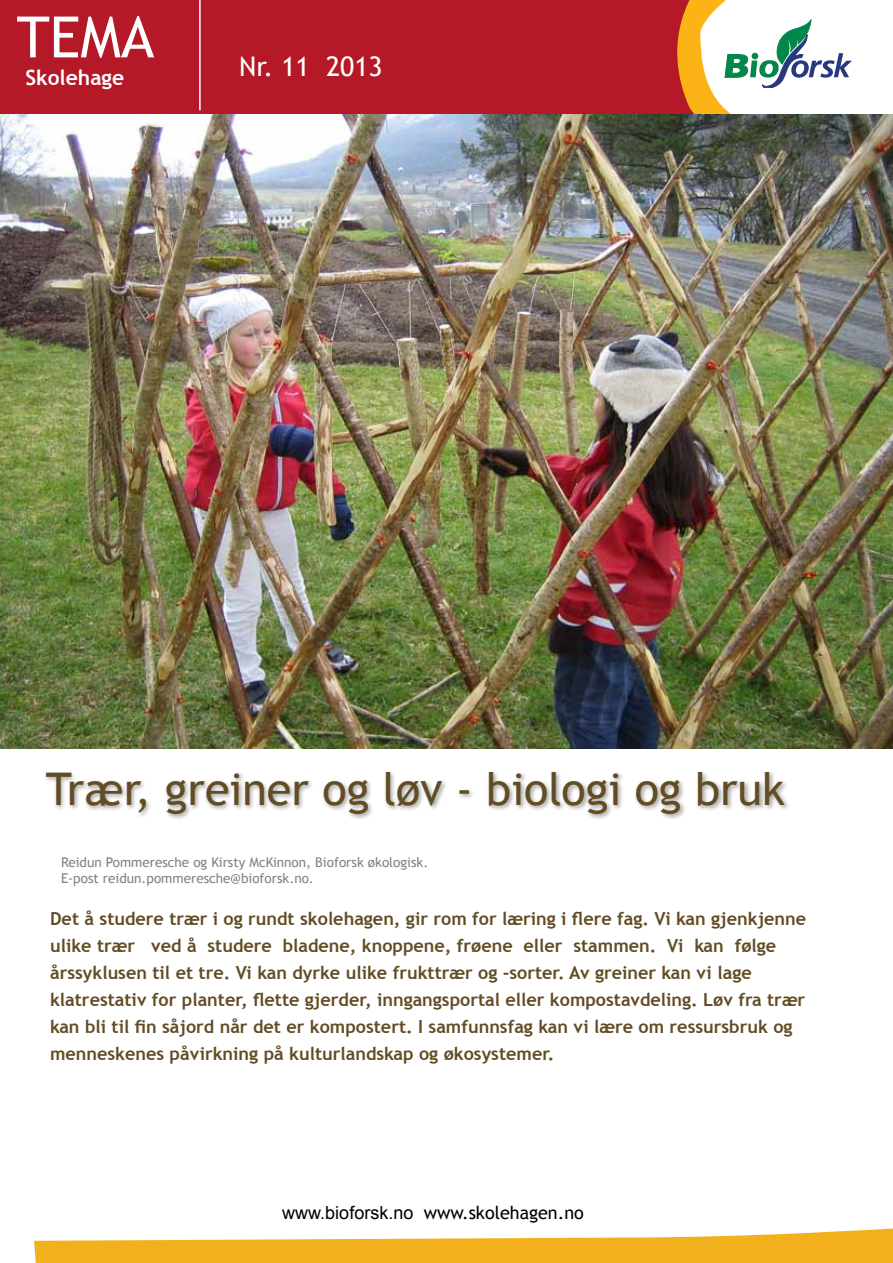
<style>
.page{position:relative;width:893px;height:1263px;background:#fff}
.page>*{position:absolute;margin:0;border:0;box-sizing:border-box;transform-origin:0 0}
.t1{font:57px "Trebuchet MS";color:#fff}
.t2{font:45px "Trebuchet MS";color:#624c23}
.t3{font:27px "Trebuchet MS";color:#fff}
.t4{font:700 21px "Trebuchet MS";color:#fff}
.t5{font:700 18px/27px "Trebuchet MS";color:#624c23}
.t6{font:18px "Trebuchet MS";color:#000}
.t7{font:13.5px/16.2px "Trebuchet MS";color:#808285}
.s1{font-family:"Arial"}
</style>
<div class="page">
<svg style="left:34px;top:1228px;width:859px;height:35px"></svg>
<div style="left:0;top:0;width:879px;height:115px;background:#b51927"></div>
<hr style="left:199px;top:0;width:2px;height:110px;background:#fff">
<div style="left:791px;top:0;width:102px;height:115px;background:#fff"></div>
<svg style="left:677px;top:0;width:201px;height:115px"></svg>
<div style="left:43px;top:770px;width:748px;height:51px;background:#000;opacity:.38"></div>
<img style="left:0;top:115px;width:893px;height:633px">
<h1 class="t1" style="left:17px;top:4px;width:139px">TEMA</h1>
<p class="t4" style="left:26px;top:64px;width:100px">Skolehage</p>
<h3 class="t3" style="left:239px;top:50px;width:145px">Nr. 11 2013</h3>
<h2 class="t2" style="left:46px;top:763px;width:741px">Trær, greiner og løv - biologi og bruk</h2>
<p class="t7" style="left:61px;top:854px;width:369px">Reidun Pommeresche og Kirsty McKinnon, Bioforsk økologisk.<br>E-post reidun.pommeresche@bioforsk.no.</p>
<p class="t5" style="left:50px;top:905px;width:758px">Det å studere trær i og rundt skolehagen, gir rom for læring i flere fag. Vi kan gjenkjenne ulike trær ved å studere bladene, knoppene, frøene eller stammen. Vi kan følge årssyklusen til et tre. Vi kan dyrke ulike frukttrær og -sorter. Av greiner kan vi lage klatrestativ for planter, flette gjerder, inngangsportal eller kompostavdeling. Løv fra trær kan bli til fin såjord når det er kompostert. I samfunnsfag kan vi lære om ressursbruk og menneskenes påvirkning på kulturlandskap og økosystemer.</p>
<p class="t6" style="left:282px;top:1202px;width:303px"><span class="s1">www.bioforsk.no</span> www.skolehagen.no</p>
</div>
